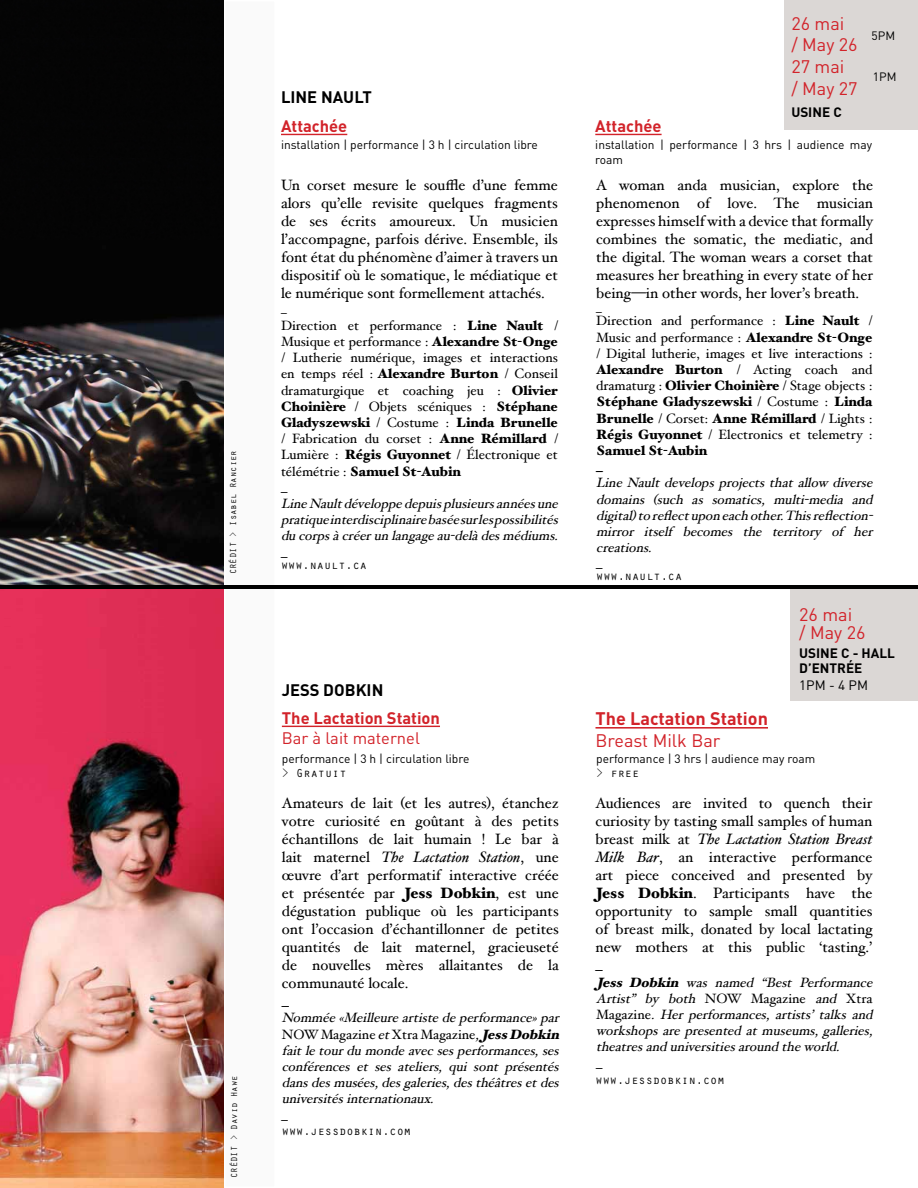
<style>
.page{position:relative;width:918px;height:1188px;background:#fff}
.page>*{position:absolute;margin:0;border:0;box-sizing:border-box;transform-origin:0 0}
.t1{font:18px/21.6px "DIN";color:#d2232a}
.t2{font:700 18px "DIN";color:#d2232a}
.t3{font:700 16.5px "DIN";color:#d2232a}
.t4{font:700 16.5px "DIN";color:#000}
.t5{font:16.5px "DIN";color:#d2232a}
.t6{font:15px/18px "Hoefler Text";color:#000;text-align:justify}
.t7{font:13.5px/16.2px "Hoefler Text";color:#000}
.t8{font:italic 13.5px/16.2px "Hoefler Text";color:#000}
.t9{font:700 13.5px/15px "DIN";color:#000}
.t10{font:13.5px "DIN";color:#000}
.t11{font:italic 13.5px "Hoefler Text";color:#000}
.t12{font:12px/15px "DIN";color:#000}
.t13{font:12px "Orator Std";color:#000}
.t14{font:12px "Hoefler Text";color:#000}
.t15{font:9px "Orator Std";color:#000}
.s1{font-weight:900}
.s2{font-style:italic}
.s3{font-style:normal}
</style>
<div class="page">
<img style="left:0;top:588px;width:224px;height:3px">
<img style="left:0;top:708px;width:224px;height:11px">
<hr style="left:282px;top:726px;width:158px;height:1px;background:#d2232a">
<img style="left:0;top:732px;width:224px;height:456px">
<img style="left:0;top:719px;width:224px;height:13px">
<img style="left:0;top:701px;width:224px;height:7px">
<img style="left:0;top:695px;width:224px;height:6px">
<img style="left:0;top:681px;width:224px;height:14px">
<img style="left:0;top:614px;width:224px;height:13px">
<img style="left:0;top:591px;width:224px;height:7px">
<img style="left:0;top:654px;width:224px;height:27px">
<img style="left:0;top:627px;width:224px;height:27px">
<img style="left:0;top:661px;width:224px;height:7px">
<hr style="left:281px;top:134px;width:66px;height:1px;background:#d2232a">
<div style="left:784px;top:0;width:134px;height:130px;background:#dbd7d5"></div>
<div style="left:790px;top:588px;width:128px;height:113px;background:#dbd7d5"></div>
<img style="left:0;top:629px;width:224px;height:9px">
<img style="left:0;top:607px;width:224px;height:7px">
<img style="left:0;top:598px;width:224px;height:9px">
<hr style="left:595px;top:134px;width:67px;height:1px;background:#d2232a">
<hr style="left:596px;top:727px;width:172px;height:2px;background:#d2232a">
<img style="left:0;top:240px;width:224px;height:345px">
<div style="left:0;top:79px;width:224px;height:80px;background:#040404"></div>
<div style="left:0;top:159px;width:224px;height:81px;background:#040404"></div>
<div style="left:0;top:0;width:224px;height:79px;background:#040404"></div>
<div style="left:225px;top:1px;width:50px;height:1186px;background:#fafafa"></div>
<hr style="left:0;top:585px;width:917px;height:3px;background:#020202">
<p class="t15" style="left:227px;top:574px;width:126px;rotate:-90deg">CRÉDIT &gt; Isabel Rancier</p>
<p class="t15" style="left:228px;top:1178px;width:104px;rotate:-90deg">CRÉDIT &gt; David Hawe</p>
<p class="t4" style="left:281px;top:86px;width:92px">LINE NAULT</p>
<p class="t3" style="left:281px;top:115px;width:68px">Attachée</p>
<p class="t12" style="left:281px;top:136px;width:258px">installation | performance | 3 h | circulation libre</p>
<p class="t6" style="left:281px;top:176px;width:278px">Un corset mesure le souffle d’une femme alors qu’elle revisite quelques fragments de ses écrits amoureux. Un musicien l’accompagne, parfois dérive. Ensemble, ils font état du phénomène d’aimer à travers un dispositif où le somatique, le médiatique et le numérique sont formellement attachés.</p>
<p class="t14" style="left:281px;top:301px;width:7px">_</p>
<p class="t1" style="left:791px;top:12px;width:68px">26 mai<br>/ May 26<br>27 mai<br>/ May 27</p>
<p class="t9" style="left:791px;top:104px;width:52px">USINE C</p>
<p class="t12" style="left:872px;top:28px;width:25px">5PM</p>
<p class="t12" style="left:873px;top:69px;width:25px">1PM</p>
<p class="t3" style="left:595px;top:115px;width:68px">Attachée</p>
<p class="t12" style="left:595px;top:136px;width:278px">installation | performance | 3 hrs | audience may roam</p>
<p class="t6" style="left:596px;top:175px;width:278px">A woman anda musician, explore the phenomenon of love. The musician expresses himself with a device that formally combines the somatic, the mediatic, and the digital. The woman wears a corset that measures her breathing in every state of her being—in other words, her lover’s breath.</p>
<p class="t14" style="left:596px;top:301px;width:7px">_</p>
<p class="t7" style="left:281px;top:317px;width:283px">Direction et performance : <span class="s1">Line Nault</span> / Musique et performance : <span class="s1">Alexandre St-Onge </span>/ Lutherie numérique, images et interactions en temps réel : <span class="s1">Alexandre Burton</span> / Conseil dramaturgique et coaching jeu : <span class="s1">Olivier Choinière</span> / Objets scéniques : <span class="s1">Stéphane Gladyszewski</span> / Costume : <span class="s1">Linda Brunelle </span>/ Fabrication du corset : <span class="s1">Anne Rémillard</span> / Lumière : <span class="s1">Régis Guyonnet</span> / Électronique et télémétrie : <span class="s1">Samuel St-Aubin<br></span><span class="s2">_ LineNaultdéveloppedepuisplusieursannéesune pratiqueinterdisciplinairebaséesurlespossibilités ducorpsàcréerunlangageau-delàdesmédiums. _</span></p>
<p class="t7" style="left:596px;top:313px;width:278px">Direction and performance : <span class="s1">Line Nault</span> / Music and performance : <span class="s1">Alexandre St-Onge </span>/ Digital lutherie, images et live interactions :<br><span class="s1">Alexandre Burton</span> / Acting coach and dramaturg : <span class="s1">Olivier Choinière</span> / Stage objects :<br><span class="s1">Stéphane Gladyszewski</span> / Costume : <span class="s1">Linda Brunelle</span> / Corset: <span class="s1">Anne Rémillard</span> / Lights :<br><span class="s1">Régis Guyonnet</span> / Electronics et telemetry :<br><span class="s1">Samuel St-Aubin<br>_</span></p>
<p class="t8" style="left:596px;top:475px;width:282px">LineNaultdevelopsprojectsthatallow diverse domains (such as somatics, multi-media and digital)toreflectuponeachother.Thisreflection&shy;mirror itself becomes the territory of her creations.<br>_</p>
<p class="t13" style="left:281px;top:556px;width:88px">www.nault.ca</p>
<p class="t4" style="left:282px;top:679px;width:103px">JESS DOBKIN</p>
<p class="t3" style="left:282px;top:707px;width:160px">The Lactation Station</p>
<p class="t5" style="left:282px;top:728px;width:140px">Bar à lait maternel</p>
<p class="t12" style="left:282px;top:751px;width:189px">performance | 3 h | circulation libre</p>
<p class="t13" style="left:282px;top:764px;width:66px">&gt; Gratuit</p>
<p class="t6" style="left:282px;top:794px;width:278px;text-align:left">Amateurs de lait (et les autres), étanchez votre curiosité en goûtant à des petits échantillons de lait humain ! Le bar à lait maternel <span class="s2">The Lactation Station</span>, une œuvre d’art performatif interactive créée et présentée par <span class="s1">Jess Dobkin</span>, est une dégustation publique où les participants ont l’occasion d’échantillonner de petites quantités de lait maternel, gracieuseté de nouvelles mères allaitantes de la communauté locale.<br>_</p>
<p class="t8" style="left:282px;top:1010px;width:283px;text-align:justify">Nommée«Meilleureartistedeperformance»par <span class="s3">NOW Magazine</span> et<span class="s3">Xtra Magazine</span>,<span class="s1">JessDobkin </span>faitletourdumondeavecsesperformances,ses conférences et ses ateliers, qui sont présentés dansdesmusées,desgaleries,desthéâtresetdes universitésinternationaux.</p>
<p class="t11" style="left:282px;top:1107px;width:8px">_</p>
<p class="t13" style="left:282px;top:1122px;width:131px">www.jessdobkin.com</p>
<p class="t13" style="left:596px;top:568px;width:88px">www.nault.ca</p>
<p class="t1" style="left:799px;top:605px;width:68px;line-height:18px">26 mai<br>/ May 26</p>
<p class="t9" style="left:799px;top:645px;width:97px">USINE C - HALL<br>D’ENTRÉE</p>
<p class="t10" style="left:799px;top:677px;width:70px">1PM - 4 PM</p>
<p class="t2" style="left:596px;top:707px;width:174px">The Lactation Station</p>
<p class="t1" style="left:596px;top:729px;width:126px">Breast Milk Bar</p>
<p class="t12" style="left:596px;top:751px;width:221px">performance | 3 hrs | audience may roam</p>
<p class="t13" style="left:596px;top:764px;width:45px">&gt; free</p>
<p class="t6" style="left:596px;top:794px;width:278px">Audiences are invited to quench their curiosity by tasting small samples of human breast milk at <span class="s2">The Lactation Station Breast Milk Bar</span>, an interactive performance art piece conceived and presented by <span class="s1">Jess Dobkin</span>. Participants have the opportunity to sample small quantities of breast milk, donated by local lactating new mothers at this public ‘tasting.’ _</p>
<p class="t8" style="left:596px;top:974px;width:282px"><span class="s1">Jess Dobkin</span> was named “Best Performance Artist” by both <span class="s3">N OW Mag az i n e</span> and <span class="s3">X t r a M a g a z i n e</span> . Her performances, artists’ talks and workshopsarepresentedatmuseums,galleries, theatresanduniversitiesaroundtheworld.<br>_</p>
<p class="t13" style="left:595px;top:1071px;width:131px">www.jessdobkin.com</p>
</div>
